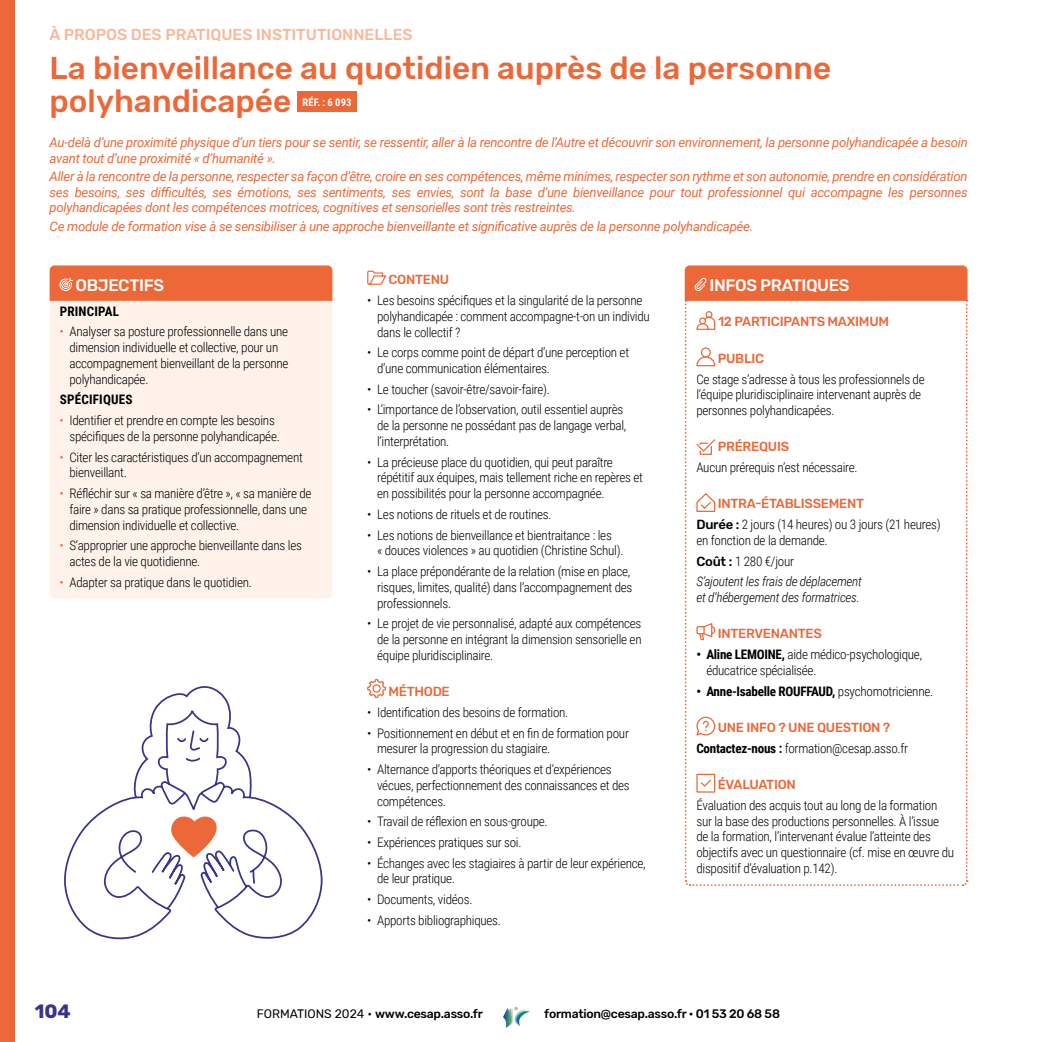
<style>
.page{position:relative;width:1042px;height:1042px;background:#fff}
.page>*{position:absolute;margin:0;border:0;box-sizing:border-box;transform-origin:0 0}
.t1{font:500 31.5px/33.2px "Rubik";color:#ec6839}
.t2{font:700 19.25px "Rubik";color:#37348b}
.t3{font:500 16.62px "Rubik";letter-spacing:-.02em;color:#fff}
.t4{font:500 15.75px "Rubik";color:#f8b999}
.t5{font:300 13.12px/15.8px "Roboto Condensed";letter-spacing:-.02em;color:#000}
.t6{font:italic 13.12px/15.8px "Roboto";letter-spacing:-.02em;color:#ec6839}
.t7{font:500 13.12px "Rubik";letter-spacing:-.02em;color:#ec6839}
.t8{font:italic 300 13.12px/20.7px "Roboto Condensed";letter-spacing:-.02em;color:#000}
.t9{font:700 13.12px "Roboto Condensed";letter-spacing:-.02em;color:#000}
.t10{font:700 13.12px "Roboto Condensed";letter-spacing:.015em;color:#000}
.t11{font:500 12.25px "Rubik";letter-spacing:-.02em;color:#000}
.t12{font:700 10.5px "Roboto Condensed";letter-spacing:.015em;color:#fff}
.s1{font-family:"Rubik";font-weight:500}
.s2{font-family:"Rubik";font-weight:500;font-style:normal}
.s3{font-style:normal}
.s4{font-weight:700}
.s5{font-weight:300}
.s6{color:#ec6839}
.s7{font-weight:400}
</style>
<div class="page">
<div style="left:0;top:0;width:15px;height:1042px;background:#ec6839"></div>
<div style="left:50px;top:296px;width:282px;height:302px;background:#fef2eb;border-radius:5px"></div>
<div style="left:50px;top:265px;width:282px;height:36px;background:#ec6839"></div>
<svg style="left:684px;top:265px;width:284px;height:621px"></svg>
<svg style="left:367px;top:271px;width:19px;height:14px"></svg>
<svg style="left:367px;top:679px;width:19px;height:19px"></svg>
<div style="left:372px;top:684px;width:9px;height:8px;border:1px solid #ec6839;border-radius:50%"></div>
<div style="left:297px;top:91px;width:60px;height:21px;background:#ec6839"></div>
<svg style="left:64px;top:686px;width:259px;height:254px"></svg>
<svg style="left:170px;top:815px;width:47px;height:42px"></svg>
<svg style="left:503px;top:1006px;width:27px;height:22px"></svg>
<p class="t4" style="left:50px;top:25px;width:364px">À PROPOS DES PRATIQUES INSTITUTIONNELLES</p>
<h1 class="t1" style="left:50px;top:52px;width:783px">La bienveillance au quotidien auprès de la personne polyhandicapée</h1>
<p class="t12" style="left:303px;top:95px;width:50px">RÉF. : 6 093</p>
<p class="t6" style="left:50px;top:134px;width:919px">Au-delà d’une proximité physique d’un tiers pour se sentir, se ressentir, aller à la rencontre de l’Autre et découvrir son environnement, la personne polyhandicapée a besoin avant tout d’une proximité « d’humanité ».</p>
<p class="t6" style="left:50px;top:168px;width:919px;text-align:justify">Aller à la rencontre de la personne, respecter sa façon d’être, croire en ses compétences, même minimes, respecter son rythme et son autonomie, prendre en considération ses besoins, ses difficultés, ses émotions, ses sentiments, ses envies, sont la base d’une bienveillance pour tout professionnel qui accompagne les personnes polyhandicapées dont les compétences motrices, cognitives et sensorielles sont très restreintes.</p>
<p class="t6" style="left:50px;top:218px;width:705px">Ce module de formation vise à se sensibiliser à une approche bienveillante et significative auprès de la personne polyhandicapée.</p>
<p class="t7" style="left:388px;top:272px;width:62px">CONTENU</p>
<p class="t5" style="left:377px;top:292px;width:274px;text-indent:-10px">• Les besoins spécifiques et la singularité de la personne polyhandicapée : comment accompagne-t-on un individu dans le collectif ?</p>
<p class="t5" style="left:377px;top:344px;width:254px;text-indent:-10px">• Le corps comme point de départ d’une perception et d’une communication élémentaires.</p>
<p class="t5" style="left:367px;top:381px;width:184px">• Le toucher (savoir-être/savoir-faire).</p>
<p class="t5" style="left:377px;top:401px;width:251px;text-indent:-10px">• L’importance de l’observation, outil essentiel auprès de la personne ne possédant pas de langage verbal, l’interprétation.</p>
<p class="t5" style="left:377px;top:454px;width:267px;text-indent:-10px">• La précieuse place du quotidien, qui peut paraître répétitif aux équipes, mais tellement riche en repères et en possibilités pour la personne accompagnée.</p>
<p class="t5" style="left:367px;top:506px;width:186px">• Les notions de rituels et de routines.</p>
<p class="t5" style="left:377px;top:526px;width:248px;text-indent:-10px">• Les notions de bienveillance et bientraitance : les<br>« douces violences » au quotidien (Christine Schul).</p>
<p class="t5" style="left:377px;top:563px;width:257px;text-indent:-10px">• La place prépondérante de la relation (mise en place, risques, limites, qualité) dans l’accompagnement des professionnels.</p>
<p class="t5" style="left:377px;top:615px;width:266px;text-align:justify;text-indent:-10px">• Le projet de vie personnalisé, adapté aux compétences de la personne en intégrant la dimension sensorielle en équipe pluridisciplinaire.</p>
<p class="t7" style="left:388px;top:684px;width:63px">MÉTHODE</p>
<p class="t5" style="left:367px;top:704px;width:203px">• Identification des besoins de formation.</p>
<p class="t5" style="left:377px;top:724px;width:253px;text-indent:-10px">• Positionnement en début et en fin de formation pour mesurer la progression du stagiaire.</p>
<p class="t5" style="left:377px;top:761px;width:254px;text-indent:-10px">• Alternance d’apports théoriques et d’expériences vécues, perfectionnement des connaissances et des compétences.</p>
<p class="t5" style="left:367px;top:813px;width:182px">• Travail de réflexion en sous-groupe.</p>
<p class="t5" style="left:367px;top:834px;width:156px">• Expériences pratiques sur soi.</p>
<p class="t5" style="left:377px;top:854px;width:270px;text-indent:-10px">• Échanges avec les stagiaires à partir de leur expérience, de leur pratique.</p>
<p class="t5" style="left:367px;top:891px;width:107px">• Documents, vidéos.</p>
<p class="t5" style="left:367px;top:912px;width:135px">• Apports bibliographiques.</p>
<p class="t3" style="left:76px;top:276px;width:90px">OBJECTIFS</p>
<p class="t3" style="left:709px;top:276px;width:142px">INFOS PRATIQUES</p>
<p class="t7" style="left:718px;top:314px;width:173px">12 PARTICIPANTS MAXIMUM</p>
<p class="t7" style="left:718px;top:351px;width:48px">PUBLIC</p>
<p class="t5" style="left:696px;top:370px;width:230px">Ce stage s’adresse à tous les professionnels de l’équipe pluridisciplinaire intervenant auprès de personnes polyhandicapées.</p>
<p class="t7" style="left:718px;top:439px;width:73px">PRÉREQUIS</p>
<p class="t5" style="left:696px;top:459px;width:163px">Aucun prérequis n’est nécessaire.</p>
<p class="t7" style="left:718px;top:496px;width:148px">INTRA-ÉTABLISSEMENT</p>
<p class="t5" style="left:696px;top:516px;width:246px"><span class="s1">Durée :</span> 2 jours (14 heures) ou 3 jours (21 heures) en fonction de la demande.</p>
<p class="t8" style="left:696px;top:550px;width:167px"><span class="s2">Coût :</span> <span class="s3">1 280 €/jour<br></span>S’ajoutent les frais de déplacement</p>
<p class="t8" style="left:696px;top:586px;width:165px">et d’hébergement des formatrices.</p>
<p class="t7" style="left:718px;top:626px;width:106px">INTERVENANTES</p>
<p class="t5" style="left:706px;top:646px;width:217px;text-indent:-10px"><span class="s4">• Aline LEMOINE,</span> aide médico-psychologique, éducatrice spécialisée.</p>
<p class="t9" style="left:696px;top:682px;width:238px">• Anne-Isabelle ROUFFAUD, <span class="s5">psychomotricienne.</span></p>
<p class="t7" style="left:718px;top:720px;width:174px">UNE INFO ? UNE QUESTION ?</p>
<p class="t5" style="left:696px;top:740px;width:213px"><span class="s4">Contactez-nous :</span> formation@cesap.asso.fr</p>
<p class="t7" style="left:718px;top:777px;width:80px">ÉVALUATION</p>
<p class="t5" style="left:696px;top:797px;width:259px">Évaluation des acquis tout au long de la formation sur la base des productions personnelles. À l’issue de la formation, l’intervenant évalue l’atteinte des objectifs avec un questionnaire (cf. mise en œuvre du dispositif d’évaluation p.142).</p>
<p class="t10" style="left:60px;top:302px;width:61px">PRINCIPAL</p>
<p class="t5" style="left:69px;top:323px;width:221px;text-indent:-10px"><span class="s6">•</span> Analyser sa posture professionnelle dans une dimension individuelle et collective, pour un accompagnement bienveillant de la personne polyhandicapée.</p>
<p class="t10" style="left:60px;top:390px;width:74px">SPÉCIFIQUES</p>
<p class="t5" style="left:69px;top:412px;width:212px;text-indent:-10px"><span class="s6">•</span> Identifier et prendre en compte les besoins spécifiques de la personne polyhandicapée.</p>
<p class="t5" style="left:69px;top:448px;width:235px;text-indent:-10px"><span class="s6">•</span> Citer les caractéristiques d’un accompagnement bienveillant.</p>
<p class="t5" style="left:69px;top:485px;width:244px;text-indent:-10px"><span class="s6">•</span> Réfléchir sur « sa manière d’être », « sa manière de faire » dans sa pratique professionnelle, dans une dimension individuelle et collective.</p>
<p class="t5" style="left:69px;top:537px;width:234px;text-indent:-10px"><span class="s6">•</span> S’approprier une approche bienveillante dans les actes de la vie quotidienne.</p>
<p class="t5" style="left:60px;top:574px;width:194px"><span class="s6">•</span> Adapter sa pratique dans le quotidien.</p>
<h2 class="t2" style="left:35px;top:1000px;width:38px">104</h2>
<p class="t11" style="left:257px;top:1007px;width:228px"><span class="s7">FORMATIONS 2024 •</span> www.cesap.asso.fr</p>
<p class="t11" style="left:544px;top:1007px;width:237px">formation@cesap.asso.fr • 01 53 20 68 58</p>
</div>
